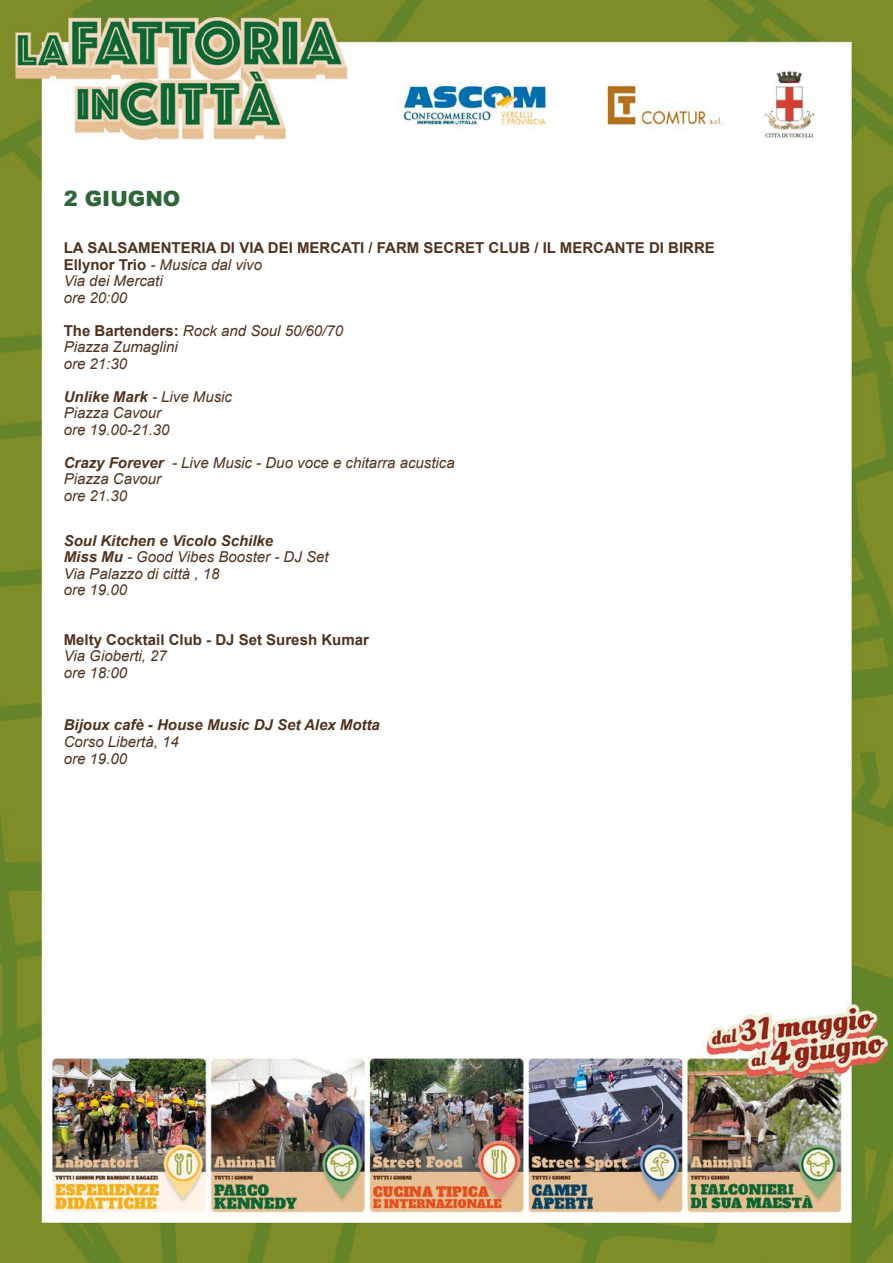
<style>
.page{position:relative;width:893px;height:1263px;background:#fff}
.page>*{position:absolute;margin:0;border:0;box-sizing:border-box;transform-origin:0 0}
.t1{font:900 21px "Arial";color:#2e6639}
.t2{font:italic 15px/16.5px "Arial";color:#4f321f}
.t3{font:700 15px/16.5px "Arial";color:#4f321f}
.t4{font:italic 700 15px "Arial";color:#4f321f}
.s1{font-weight:400;font-style:italic}
.s2{font-weight:700;font-style:normal}
.s3{font-weight:700}
</style>
<div class="page">
<img style="left:0;top:0;width:892px;height:1263px">
<h1 class="t1" style="left:64px;top:183px;width:118px">2 GIUGNO</h1>
<p class="t3" style="left:64px;top:240px;width:653px">LA SALSAMENTERIA DI VIA DEI MERCATI / FARM SECRET CLUB / IL MERCANTE DI BIRRE<br>Ellynor Trio <span class="s1">- Musica dal vivo<br>Via dei Mercati<br>ore 20:00</span></p>
<p class="t2" style="left:64px;top:323px;width:281px"><span class="s2">The Bartenders:</span> Rock and Soul 50/60/70<br>Piazza Zumaglini<br>ore 21:30</p>
<p class="t2" style="left:64px;top:389px;width:170px"><span class="s3">Unlike Mark</span> - Live Music<br>Piazza Cavour<br>ore 19.00-21.30</p>
<p class="t2" style="left:64px;top:455px;width:392px"><span class="s3">Crazy Forever</span> - Live Music - Duo voce e chitarra acustica<br>Piazza Cavour<br>ore 21.30</p>
<p class="t2" style="left:64px;top:533px;width:266px"><span class="s3">Soul Kitchen e Vicolo Schilke<br>Miss Mu</span> - Good Vibes Booster - DJ Set<br>Via Palazzo di città , 18<br>ore 19.00</p>
<p class="t3" style="left:64px;top:632px;width:307px">Melty Cocktail Club - DJ Set Suresh Kumar</p>
<p class="t2" style="left:64px;top:648px;width:105px">Via Gioberti, 27 ore 18:00</p>
<p class="t4" style="left:64px;top:715px;width:318px">Bijoux cafè - House Music DJ Set Alex Motta</p>
<p class="t2" style="left:64px;top:734px;width:117px">Corso Libertà, 14 ore 19.00</p>
</div>
